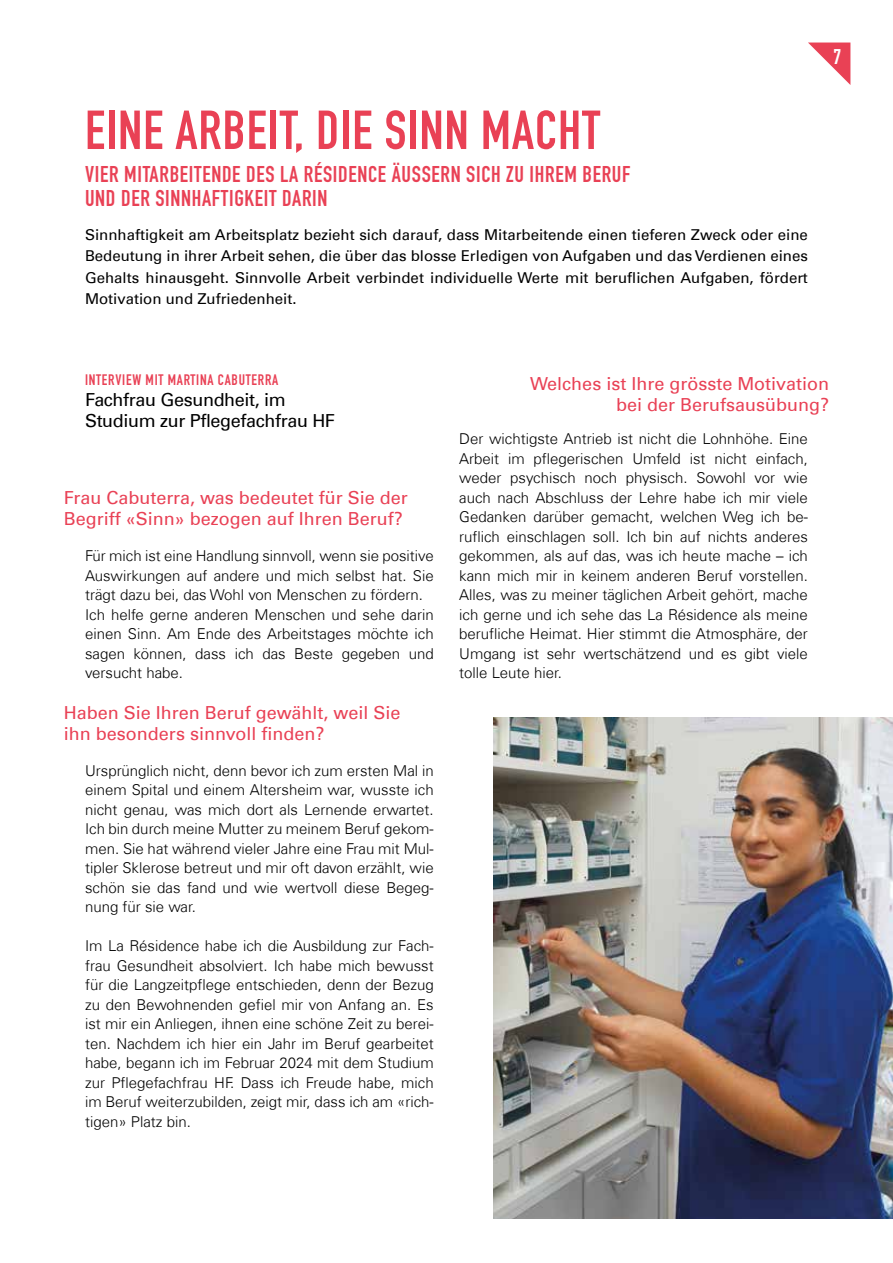
<style>
.page{position:relative;width:893px;height:1263px;background:#fff}
.page>*{position:absolute;margin:0;border:0;box-sizing:border-box;transform-origin:0 0}
.t1{font:54px "DIN Engschrift Std";letter-spacing:.02em;color:#e94155}
.t2{font:22.5px/24px "DIN Engschrift Std";letter-spacing:.03em;color:#e94155}
.t3{font:21px "DIN Engschrift Std";color:#fff}
.t4{font:18px/21px "Univers Com 55 Roman";color:#e94155}
.t5{font:18px/21px "Univers Com 55 Roman";letter-spacing:-.02em;color:#000}
.t6{font:300 15px/19.5px "Univers Com 45";color:#000;text-align:justify}
.t7{font:15px/21px "Univers Com 55 Roman";color:#000;text-align:justify}
.t8{font:15px "DIN Engschrift Std";letter-spacing:.05em;color:#e94155}
</style>
<div class="page">
<svg style="left:808px;top:43px;width:42px;height:42px"></svg>
<img style="left:493px;top:717px;width:400px;height:502px">
<h1 class="t1" style="left:85px;top:98px;width:516px">EINE ARBEIT, DIE SINN MACHT</h1>
<h2 class="t2" style="left:85px;top:162px;width:547px">VIER MITARBEITENDE DES LA RÉSIDENCE ÄUSSERN SICH ZU IHREM BERUF<br>UND DER SINNHAFTIGKEIT DARIN</h2>
<p class="t7" style="left:85px;top:225px;width:724px">Sinnhaftigkeit am Arbeitsplatz bezieht sich darauf, dass Mitarbeitende einen tieferen Zweck oder eine Bedeutung in ihrer Arbeit sehen, die über das blosse Erledigen von Aufgaben und das Verdienen eines Gehalts hinausgeht. Sinnvolle Arbeit verbindet individuelle Werte mit beruflichen Aufgaben, fördert Motivation und Zufriedenheit.</p>
<h3 class="t3" style="left:833px;top:44px;width:9px">7</h3>
<p class="t8" style="left:85px;top:371px;width:195px">INTERVIEW MIT MARTINA CABUTERRA</p>
<p class="t5" style="left:85px;top:389px;width:251px">Fachfrau Gesundheit, im<br>Studium zur Pflegefachfrau HF</p>
<p class="t4" style="left:64px;top:487px;width:345px">Frau Cabuterra, was bedeutet für Sie der<br>Begriff «Sinn» bezogen auf Ihren Beruf?</p>
<p class="t6" style="left:85px;top:546px;width:350px;text-align:left">Für mich ist eine Handlung sinnvoll, wenn sie positive Auswirkungen auf andere und mich selbst hat. Sie trägt dazu bei, das Wohl von Menschen zu fördern.<br>Ich helfe gerne anderen Menschen und sehe darin einen Sinn. Am Ende des Arbeitstages möchte ich sagen können, dass ich das Beste gegeben und versucht habe.</p>
<p class="t4" style="left:64px;top:702px;width:338px">Haben Sie Ihren Beruf gewählt, weil Sie ihn besonders sinnvoll finden?</p>
<p class="t6" style="left:85px;top:760px;width:350px">Ursprünglich nicht, denn bevor ich zum ersten Mal in einem Spital und einem Altersheim war, wusste ich nicht genau, was mich dort als Lernende erwartet.<br>Ich bin durch meine Mutter zu meinem Beruf gekom&shy;men. Sie hat während vieler Jahre eine Frau mit Mul&shy;tipler Sklerose betreut und mir oft davon erzählt, wie schön sie das fand und wie wertvoll diese Begeg&shy;nung für sie war.</p>
<p class="t6" style="left:85px;top:936px;width:350px">Im La Résidence habe ich die Ausbildung zur Fach&shy;frau Gesundheit absolviert. Ich habe mich bewusst für die Langzeitpflege entschieden, denn der Bezug zu den Bewohnenden gefiel mir von Anfang an. Es ist mir ein Anliegen, ihnen eine schöne Zeit zu berei&shy;ten. Nachdem ich hier ein Jahr im Beruf gearbeitet habe, begann ich im Februar 2024 mit dem Studium zur Pflegefachfrau HF. Dass ich Freude habe, mich im Beruf weiterzubilden, zeigt mir, dass ich am «rich&shy;tigen» Platz bin.</p>
<p class="t4" style="left:530px;top:373px;width:300px;text-align:right">Welches ist Ihre grösste Motivation bei der Berufsausübung?</p>
<p class="t6" style="left:459px;top:429px;width:350px">Der wichtigste Antrieb ist nicht die Lohnhöhe. Eine Arbeit im pflegerischen Umfeld ist nicht einfach, weder psychisch noch physisch. Sowohl vor wie auch nach Abschluss der Lehre habe ich mir viele Gedanken darüber gemacht, welchen Weg ich be&shy;ruflich einschlagen soll. Ich bin auf nichts anderes gekommen, als auf das, was ich heute mache – ich kann mich mir in keinem anderen Beruf vorstellen.<br>Alles, was zu meiner täglichen Arbeit gehört, mache ich gerne und ich sehe das La Résidence als meine berufliche Heimat. Hier stimmt die Atmosphäre, der Umgang ist sehr wertschätzend und es gibt viele tolle Leute hier.</p>
</div>
